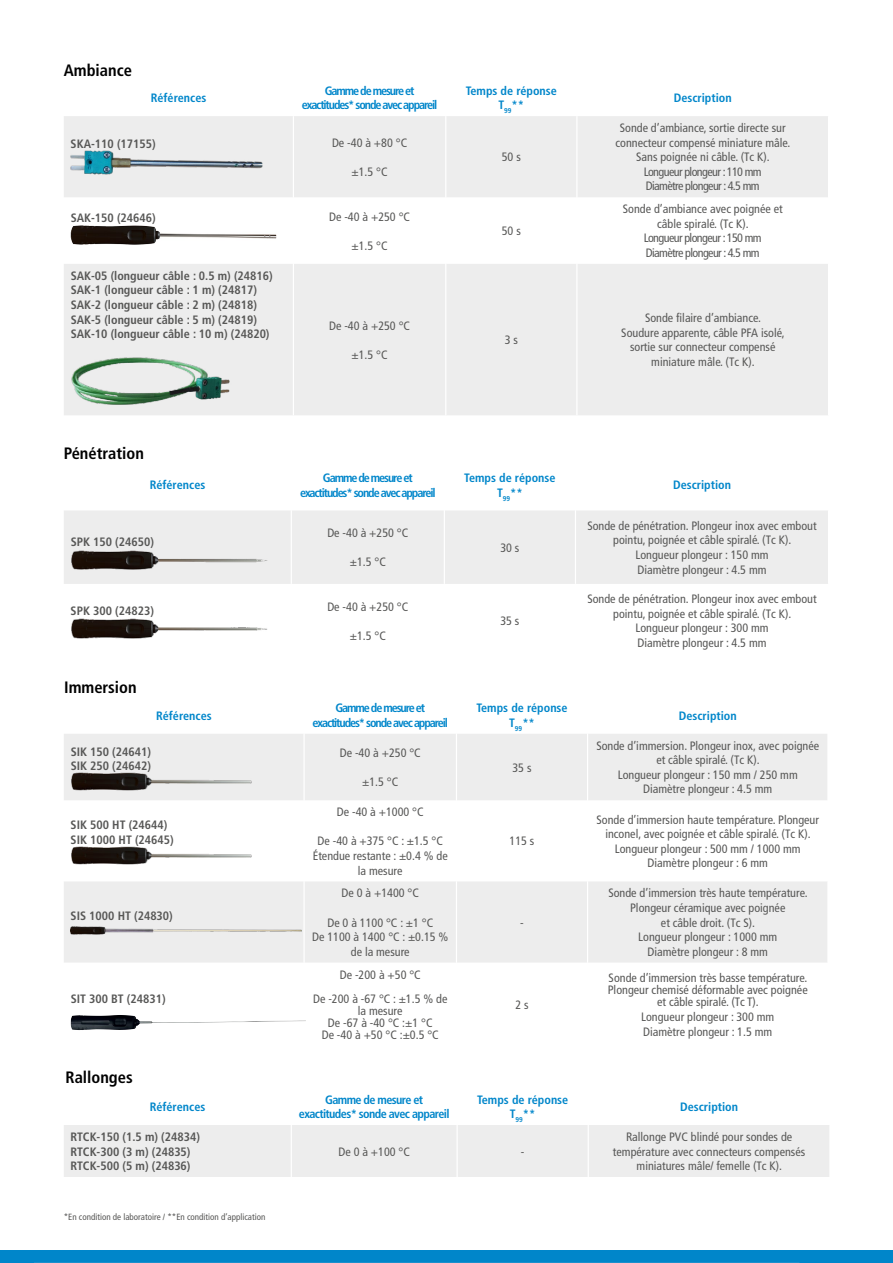
<style>
.page{position:relative;width:893px;height:1263px;background:#fff}
.page>*{position:absolute;margin:0;border:0;box-sizing:border-box;transform-origin:0 0}
.t1{font:700 condensed 16.5px "Frutiger LT Std";color:#000}
.t2{font:condensed 12.15px/14.5px "Frutiger LT Std";color:#575756;text-align:center}
.t3{font:700 condensed 12.15px/14.5px "Frutiger LT Std";color:#575756}
.t4{font:700 condensed 12.15px/14.5px "Frutiger LT Std";color:#0086ca;text-align:center}
.t5{font:700 condensed 12.15px/14.5px "Frutiger LT Std";letter-spacing:-.09em;color:#0086ca;text-align:center}
.t6{font:condensed 12.15px/14.5px "Frutiger LT Std";letter-spacing:-.025em;color:#575756;text-align:center}
.t7{font:700 condensed 12.15px/14.5px "Frutiger LT Std";letter-spacing:-.05em;color:#0086ca;text-align:center}
.t8{font:condensed 9px "Frutiger LT Std";color:#575756}
</style>
<div class="page">
<svg style="left:64px;top:116px;width:764px;height:299px;fill:#ededed"></svg>
<hr style="left:293px;top:116px;width:1px;height:81px;background:#fff">
<hr style="left:445px;top:116px;width:1px;height:81px;background:#fff">
<hr style="left:576px;top:116px;width:1px;height:81px;background:#fff">
<hr style="left:293px;top:197px;width:1px;height:67px;background:#fff">
<hr style="left:445px;top:197px;width:1px;height:67px;background:#fff">
<hr style="left:576px;top:197px;width:1px;height:67px;background:#fff">
<hr style="left:293px;top:264px;width:1px;height:151px;background:#fff">
<hr style="left:445px;top:264px;width:1px;height:151px;background:#fff">
<hr style="left:576px;top:264px;width:1px;height:151px;background:#fff">
<img style="left:71px;top:151px;width:193px;height:23px">
<img style="left:71px;top:225px;width:210px;height:23px">
<img style="left:71px;top:356px;width:160px;height:50px">
<div style="left:64px;top:511px;width:764px;height:73px;background:#ededed"></div>
<hr style="left:291px;top:510px;width:1px;height:74px;background:#fff">
<hr style="left:444px;top:510px;width:1px;height:74px;background:#fff">
<hr style="left:575px;top:510px;width:1px;height:74px;background:#fff">
<img style="left:71px;top:550px;width:199px;height:23px">
<img style="left:71px;top:618px;width:196px;height:21px">
<svg style="left:64px;top:734px;width:763px;height:228px;fill:#ededed"></svg>
<hr style="left:303px;top:734px;width:2px;height:66px;background:#fff">
<hr style="left:456px;top:734px;width:1px;height:66px;background:#fff">
<hr style="left:587px;top:734px;width:1px;height:66px;background:#fff">
<hr style="left:303px;top:800px;width:2px;height:81px;background:#fff">
<hr style="left:456px;top:800px;width:1px;height:81px;background:#fff">
<hr style="left:587px;top:800px;width:1px;height:81px;background:#fff">
<hr style="left:303px;top:881px;width:2px;height:81px;background:#fff">
<hr style="left:456px;top:881px;width:1px;height:81px;background:#fff">
<hr style="left:587px;top:881px;width:1px;height:81px;background:#fff">
<img style="left:71px;top:772px;width:182px;height:19px">
<img style="left:71px;top:846px;width:182px;height:19px">
<img style="left:71px;top:925px;width:231px;height:10px">
<img style="left:71px;top:1015px;width:235px;height:15px">
<div style="left:64px;top:1125px;width:765px;height:52px;background:#ededed"></div>
<hr style="left:291px;top:1125px;width:1px;height:52px;background:#fff">
<hr style="left:456px;top:1125px;width:2px;height:52px;background:#fff">
<hr style="left:588px;top:1125px;width:1px;height:52px;background:#fff">
<div style="left:0;top:1251px;width:893px;height:12px;background:#0086ca"></div>
<hr style="left:34px;top:1262px;width:765px;height:1px;background:#dadada">
<h1 class="t1" style="left:64px;top:61px;width:70px">Ambiance</h1>
<p class="t4" style="left:151px;top:91px;width:57px">Références</p>
<p class="t5" style="left:302px;top:83px;width:137px">Gamme de mesure et exactitudes* sonde avec appareil</p>
<p class="t4" style="left:466px;top:83px;width:93px">Temps de réponse<br>T<sub>99</sub>**</p>
<p class="t4" style="left:674px;top:91px;width:60px">Description</p>
<p class="t3" style="left:71px;top:137px;width:87px">SKA-110 (17155)</p>
<p class="t2" style="left:332px;top:135px;width:77px">De -40 à +80 °C</p>
<p class="t2" style="left:351px;top:164px;width:38px">±1.5 °C</p>
<p class="t2" style="left:616px;top:121px;width:176px">Sonde d’ambiance, sortie directe sur connecteur compensé miniature mâle.<br>Sans poignée ni câble. (Tc K).<br>Longueur plongeur : 110 mm<br>Diamètre plongeur : 4.5 mm</p>
<p class="t2" style="left:502px;top:150px;width:21px">50 s</p>
<p class="t3" style="left:71px;top:211px;width:87px">SAK-150 (24646)</p>
<p class="t2" style="left:329px;top:209px;width:82px">De -40 à +250 °C</p>
<p class="t2" style="left:351px;top:238px;width:38px">±1.5 °C</p>
<p class="t3" style="left:71px;top:268px;width:204px">SAK-05 (longueur câble : 0.5 m) (24816)<br>SAK-1 (longueur câble : 1 m) (24817)<br>SAK-2 (longueur câble : 2 m) (24818)<br>SAK-5 (longueur câble : 5 m) (24819)<br>SAK-10 (longueur câble : 10 m) (24820)</p>
<h1 class="t1" style="left:64px;top:443px;width:82px">Pénétration</h1>
<p class="t2" style="left:329px;top:318px;width:82px">De -40 à +250 °C</p>
<p class="t2" style="left:351px;top:347px;width:38px">±1.5 °C</p>
<p class="t2" style="left:502px;top:224px;width:21px">50 s</p>
<p class="t2" style="left:505px;top:333px;width:15px">3 s</p>
<p class="t6" style="left:623px;top:202px;width:161px">Sonde d’ambiance avec poignée et câble spiralé. (Tc K).<br>Longueur plongeur : 150 mm<br>Diamètre plongeur : 4.5 mm</p>
<p class="t2" style="left:621px;top:311px;width:165px">Sonde filaire d’ambiance.<br>Soudure apparente, câble PFA isolé, sortie sur connecteur compensé miniature mâle. (Tc K).</p>
<p class="t4" style="left:150px;top:478px;width:57px">Références</p>
<p class="t5" style="left:300px;top:471px;width:137px">Gamme de mesure et exactitudes* sonde avec appareil</p>
<p class="t4" style="left:464px;top:471px;width:93px">Temps de réponse<br>T<sub>99</sub>**</p>
<p class="t4" style="left:673px;top:478px;width:60px">Description</p>
<p class="t3" style="left:71px;top:534px;width:85px">SPK 150 (24650)</p>
<p class="t2" style="left:587px;top:518px;width:231px">Sonde de pénétration. Plongeur inox avec embout pointu, poignée et câble spiralé. (Tc K).<br>Longueur plongeur : 150 mm<br>Diamètre plongeur : 4.5 mm</p>
<p class="t2" style="left:327px;top:526px;width:82px">De -40 à +250 °C</p>
<p class="t2" style="left:350px;top:555px;width:38px">±1.5 °C</p>
<p class="t2" style="left:500px;top:540px;width:21px">30 s</p>
<p class="t3" style="left:71px;top:604px;width:85px">SPK 300 (24823)</p>
<h1 class="t1" style="left:64px;top:677px;width:74px">Immersion</h1>
<p class="t2" style="left:327px;top:599px;width:82px">De -40 à +250 °C</p>
<p class="t2" style="left:350px;top:628px;width:38px">±1.5 °C</p>
<p class="t2" style="left:500px;top:614px;width:21px">35 s</p>
<p class="t2" style="left:587px;top:592px;width:231px">Sonde de pénétration. Plongeur inox avec embout pointu, poignée et câble spiralé. (Tc K).<br>Longueur plongeur : 300 mm<br>Diamètre plongeur : 4.5 mm</p>
<p class="t4" style="left:156px;top:708px;width:57px">Références</p>
<p class="t5" style="left:313px;top:701px;width:137px">Gamme de mesure et exactitudes* sonde avec appareil</p>
<p class="t4" style="left:476px;top:701px;width:93px">Temps de réponse<br>T<sub>99</sub>**</p>
<p class="t4" style="left:679px;top:708px;width:60px">Description</p>
<p class="t3" style="left:71px;top:744px;width:82px">SIK 150 (24641)<br>SIK 250 (24642)</p>
<p class="t2" style="left:340px;top:746px;width:82px">De -40 à +250 °C</p>
<p class="t2" style="left:362px;top:775px;width:38px">±1.5 °C</p>
<p class="t2" style="left:512px;top:760px;width:21px">35 s</p>
<p class="t3" style="left:71px;top:818px;width:105px">SIK 500 HT (24644)<br>SIK 1000 HT (24645)</p>
<p class="t3" style="left:71px;top:909px;width:104px">SIS 1000 HT (24830)</p>
<p class="t3" style="left:71px;top:991px;width:96px">SIT 300 BT (24831)</p>
<h1 class="t1" style="left:65px;top:1067px;width:69px">Rallonges</h1>
<p class="t2" style="left:337px;top:805px;width:88px">De -40 à +1000 °C</p>
<p class="t2" style="left:313px;top:834px;width:136px">De -40 à +375 °C : ±1.5 °C<br>Étendue restante : ±0.4 % de la mesure</p>
<p class="t2" style="left:510px;top:834px;width:26px">115 s</p>
<p class="t2" style="left:342px;top:886px;width:79px">De 0 à +1400 °C</p>
<p class="t2" style="left:312px;top:915px;width:138px">De 0 à 1100 °C : ±1 °C<br>De 1100 à 1400 °C : ±0.15 % de la mesure</p>
<p class="t2" style="left:520px;top:915px;width:5px">-</p>
<p class="t2" style="left:313px;top:962px;width:136px;line-height:24.3px">De -200 à +50 °C<br>De -200 à -67 °C : ±1.5 % de</p>
<p class="t2" style="left:322px;top:1005px;width:119px;line-height:12.1px">la mesure<br>De -67 à -40 °C :±1 °C<br>De -40 à +50 °C :±0.5 °C</p>
<p class="t2" style="left:515px;top:997px;width:15px">2 s</p>
<p class="t2" style="left:596px;top:738px;width:224px">Sonde d’immersion. Plongeur inox, avec poignée et câble spiralé. (Tc K).<br>Longueur plongeur : 150 mm / 250 mm Diamètre plongeur : 4.5 mm</p>
<p class="t2" style="left:596px;top:812px;width:224px">Sonde d’immersion haute température. Plongeur inconel, avec poignée et câble spiralé. (Tc K).<br>Longueur plongeur : 500 mm / 1000 mm Diamètre plongeur : 6 mm</p>
<p class="t2" style="left:608px;top:886px;width:201px">Sonde d’immersion très haute température.<br>Plongeur céramique avec poignée<br>et câble droit. (Tc S).<br>Longueur plongeur : 1000 mm<br>Diamètre plongeur : 8 mm</p>
<p class="t2" style="left:608px;top:972px;width:201px;line-height:12.1px">Sonde d’immersion très basse température.<br>Plongeur chemisé déformable avec poignée et câble spiralé. (Tc T).</p>
<p class="t2" style="left:641px;top:1009px;width:135px;text-align:left">Longueur plongeur : 300 mm<br>Diamètre plongeur : 1.5 mm</p>
<p class="t4" style="left:150px;top:1099px;width:57px">Références</p>
<p class="t7" style="left:299px;top:1092px;width:152px">Gamme de mesure et exactitudes* sonde avec appareil</p>
<p class="t4" style="left:477px;top:1092px;width:93px">Temps de réponse<br>T<sub>99</sub>**</p>
<p class="t4" style="left:680px;top:1099px;width:60px">Description</p>
<p class="t3" style="left:71px;top:1129px;width:131px">RTCK-150 (1.5 m) (24834)<br>RTCK-300 (3 m) (24835)<br>RTCK-500 (5 m) (24836)</p>
<p class="t2" style="left:613px;top:1129px;width:194px">Rallonge PVC blindé pour sondes de température avec connecteurs compensés miniatures mâle/ femelle (Tc K).</p>
<p class="t2" style="left:338px;top:1144px;width:73px">De 0 à +100 °C</p>
<p class="t2" style="left:521px;top:1144px;width:5px">-</p>
<p class="t8" style="left:64px;top:1211px;width:203px">*En condition de laboratoire / **En condition d’application</p>
</div>
